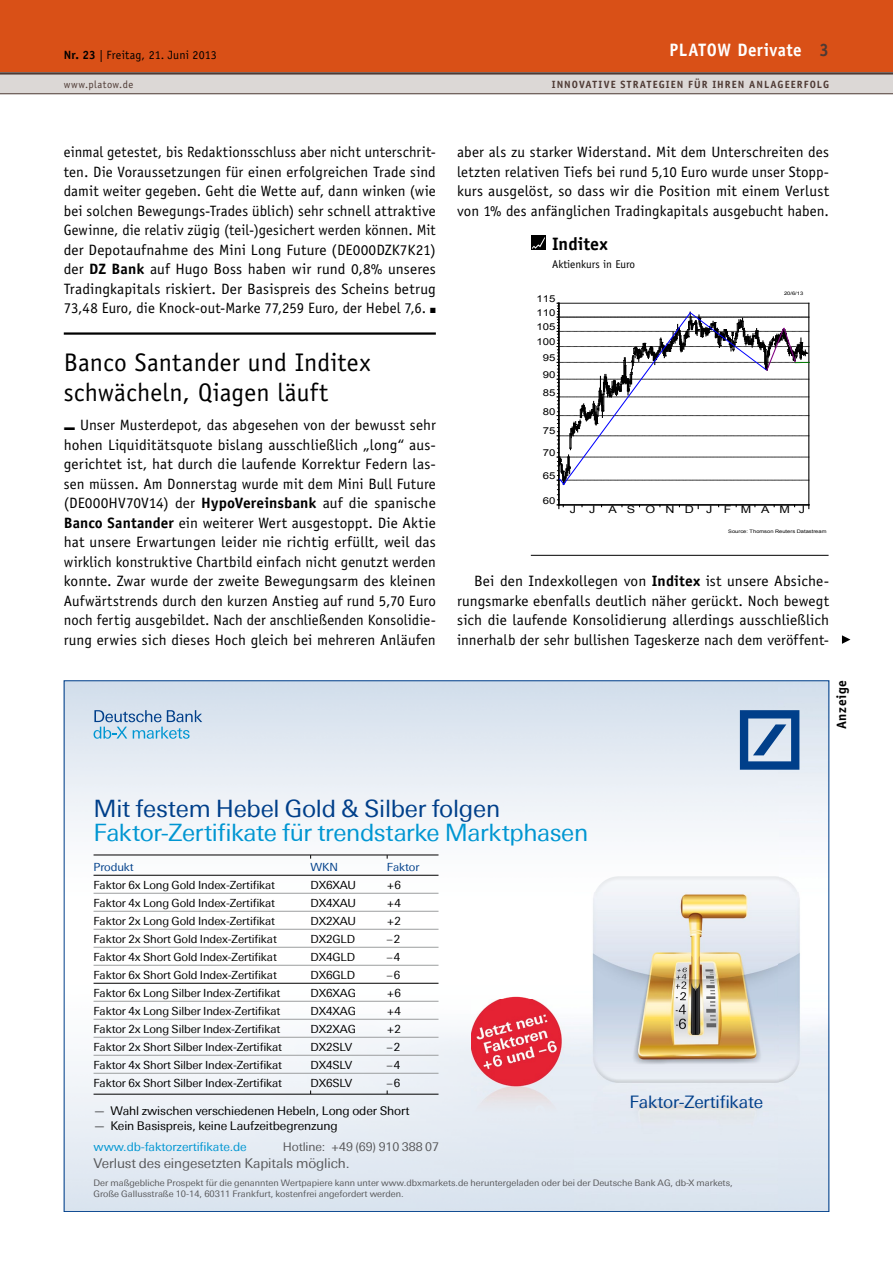
<style>
.page{position:relative;width:893px;height:1263px;background:#fff}
.page>*{position:absolute;margin:0;border:0;box-sizing:border-box;transform-origin:0 0}
.t1{font:25.5px/30px "Officina Sans Std";letter-spacing:.005em;color:#000}
.t2{font:24px "Univers Deutsche Bank";letter-spacing:-.02em;color:#0096d2}
.t3{font:24px "Univers Deutsche Bank";letter-spacing:-.01em;color:#003f8a}
.t4{font:700 18px "Officina Sans Std";letter-spacing:.02em;color:#fff;scale:.95 1}
.t5{font:700 18px "Officina Sans Std";letter-spacing:.005em;color:#000}
.t6{font:17.25px "Univers Deutsche Bank";letter-spacing:-.01em;color:#003f8a}
.t7{font:15px/19.5px "Officina Sans Std";letter-spacing:.005em;color:#000;text-align:justify}
.t8{font:13.5px "Univers Deutsche Bank";letter-spacing:-.01em;color:#58585a}
.t9{font:700 13.5px "Officina Sans Std";letter-spacing:.045em;color:#000}
.t10{font:12px "Univers Deutsche Bank";letter-spacing:-.01em;color:#000}
.t11{font:12px "Univers Deutsche Bank";letter-spacing:-.01em;color:#0096d2}
.t12{font:12px "Officina Sans Std";letter-spacing:.01em;color:#000}
.t13{font:12px "Univers Deutsche Bank";letter-spacing:-.01em;color:#58585a}
.t14{font:11.25px "Univers Deutsche Bank";letter-spacing:-.01em;color:#000}
.t15{font:11.25px "Univers Deutsche Bank";letter-spacing:-.01em;color:#003f8a}
.t16{font:11.25px "Officina Sans Std";color:#000}
.t17{font:700 10.5px "Officina Sans Std";letter-spacing:.1em;color:#4e3a34}
.t18{font:10.5px "Officina Sans Std";letter-spacing:.045em;color:#4e3a34}
.t19{font:10.5px "Arial";color:#000;scale:1.2 1}
.t20{font:9.45px "Arial";color:#000;scale:1.2 1}
.t21{font:9px/10.5px "Univers Deutsche Bank";color:#58585a}
.t22{font:4.8px "Arial";color:#000;scale:1.2 1}
.s1{font-weight:700}
.s2{color:#4e3a34}
</style>
<div class="page">
<div style="left:0;top:0;width:893px;height:72px;background:#d95017"></div>
<div style="left:0;top:72px;width:893px;height:22px;background:#dcd8d6"></div>
<hr style="left:0;top:72px;width:893px;height:3px;background:#4e3a34">
<hr style="left:0;top:94px;width:893px;height:1px;background:#4e3a34">
<img style="left:66px;top:682px;width:761px;height:528px">
<svg style="left:740px;top:710px;width:59px;height:60px"></svg>
<svg style="left:94px;top:710px;width:108px;height:29px"></svg>
<hr style="left:94px;top:875px;width:344px;height:1px;background:#000">
<hr style="left:94px;top:893px;width:344px;height:1px;background:#9c9e9f">
<hr style="left:94px;top:911px;width:344px;height:1px;background:#9c9e9f">
<hr style="left:94px;top:929px;width:344px;height:1px;background:#9c9e9f">
<hr style="left:94px;top:947px;width:344px;height:1px;background:#9c9e9f">
<hr style="left:94px;top:965px;width:344px;height:1px;background:#9c9e9f">
<hr style="left:94px;top:983px;width:344px;height:1px;background:#000">
<hr style="left:94px;top:1001px;width:344px;height:1px;background:#9c9e9f">
<hr style="left:94px;top:1019px;width:344px;height:1px;background:#9c9e9f">
<hr style="left:94px;top:1037px;width:344px;height:1px;background:#9c9e9f">
<hr style="left:94px;top:1055px;width:344px;height:1px;background:#9c9e9f">
<hr style="left:94px;top:1073px;width:344px;height:1px;background:#9c9e9f">
<hr style="left:94px;top:855px;width:344px;height:1px;background:#000">
<hr style="left:94px;top:1094px;width:344px;height:1px;background:#000">
<svg style="left:842px;top:635px;width:8px;height:9px"></svg>
<hr style="left:531px;top:555px;width:298px;height:1px;background:#000">
<svg style="left:557px;top:303px;width:253px;height:206px"></svg>
<div style="left:531px;top:235px;width:15px;height:15px;background:#000"></div>
<svg style="left:532px;top:237px;width:13px;height:12px"></svg>
<hr style="left:64px;top:332px;width:372px;height:3px;background:#000">
<p class="t12" style="left:64px;top:47px;width:155px"><span class="s1">Nr. 23</span> | Freitag, 21. Juni 2013</p>
<p class="t4" style="left:669px;top:39px;width:21px">PLATO</p>
<p class="t4" style="left:717px;top:39px;width:119px">W Derivate <span class="s2">3</span></p>
<p class="t18" style="left:64px;top:79px;width:71px">www.platow.de</p>
<p class="t17" style="left:552px;top:78px;width:279px">Innovative Strategien für Ihren Anlageerfolg</p>
<p class="t7" style="left:64px;top:143px;width:374px">einmal getestet, bis Redaktionsschluss aber nicht unterschrit&shy;ten. Die Voraussetzungen für einen erfolgreichen Trade sind damit weiter gegeben. Geht die Wette auf, dann winken (wie bei solchen Bewegungs-Trades üblich) sehr schnell attraktive Gewinne, die relativ zügig (teil-)gesichert werden können. Mit der Depotaufnahme des Mini Long Future (DE000DZK7K21) der <span class="s1">DZ Bank</span> auf H ugo Boss haben wir rund 0,8% unseres Tradingkapitals riskiert. Der Basispreis des Scheins betrug 73,48 Euro, die Knock-out-Marke 77,259 Euro, der H ebel 7,6. ■</p>
<h1 class="t1" style="left:64px;top:347px;width:308px">Banco Santander und Inditex schwächeln, Qiagen läuft</h1>
<p class="t7" style="left:64px;top:416px;width:374px">■ Unser Musterdepot, das abgesehen von der bewusst sehr hohen Liquiditätsquote bislang ausschließlich „long“ aus&shy;gerichtet ist, hat durch die laufende Korrektur Federn las&shy;sen müssen. Am Donnerstag wurde mit dem Mini Bull Future (DE000HV70V14) der <span class="s1">HypoVereinsbank</span> auf die spanische <span class="s1">Banco Santander</span> ein weiterer Wert ausgestoppt. Die Aktie hat unsere Erwartungen leider nie richtig erfüllt, weil das wirklich konstruktive Chartbild einfach nicht genutzt werden konnte. Zwar wurde der zweite Bewegungsarm des kleinen Aufwärtstrends durch den kurzen Anstieg auf rund 5,70 Euro noch fertig ausgebildet. Nach der anschließenden Konsolidie&shy;rung erwies sich dieses H och gleich bei mehreren Anläufen</p>
<p class="t7" style="left:457px;top:143px;width:374px">aber als zu starker Widerstand. Mit dem Unterschreiten des letzten relativen Tiefs bei rund 5,10 Euro wurde unser Stopp&shy;kurs ausgelöst, so dass wir die Position mit einem Verlust von 1% des anfänglichen Tradingkapitals ausgebucht haben.</p>
<p class="t5" style="left:552px;top:233px;width:57px">Inditex</p>
<p class="t16" style="left:552px;top:258px;width:85px">Aktienkurs in Euro</p>
<p class="t20" style="left:537px;top:293px;width:17px">115</p>
<p class="t20" style="left:537px;top:306px;width:17px">110</p>
<p class="t20" style="left:537px;top:321px;width:17px">105</p>
<p class="t20" style="left:537px;top:336px;width:17px">100</p>
<p class="t20" style="left:543px;top:352px;width:12px">95</p>
<p class="t20" style="left:543px;top:368px;width:12px">90</p>
<p class="t20" style="left:543px;top:386px;width:12px">85</p>
<p class="t20" style="left:543px;top:405px;width:12px">80</p>
<p class="t20" style="left:543px;top:425px;width:12px">75</p>
<p class="t20" style="left:543px;top:446px;width:12px">70</p>
<p class="t20" style="left:543px;top:469px;width:12px">65</p>
<p class="t22" style="left:784px;top:290px;width:17px">20/6/13</p>
<p class="t20" style="left:543px;top:494px;width:12px">60</p>
<p class="t19" style="left:570px;top:503px;width:197px">J J A S O N D J F M A M J</p>
<p class="t22" style="left:728px;top:528px;width:83px">Source: Thomson Reuters Datastream</p>
<p class="t7" style="left:457px;top:572px;width:374px;text-indent:17px">Bei den Indexkollegen von <span class="s1">Inditex</span> ist unsere Absiche&shy;rungsmarke ebenfalls deutlich näher gerückt. N och bewegt sich die laufende Konsolidierung allerdings ausschließlich innerhalb der sehr bullishen Tageskerze nach dem veröffent-</p>
<p class="t9" style="left:833px;top:729px;width:51px;rotate:-90deg">Anzeige</p>
<h2 class="t3" style="left:94px;top:795px;width:408px">Mit festem Hebel Gold &amp; Silber folgen</h2>
<h2 class="t2" style="left:94px;top:819px;width:496px">Faktor-Zertifikate für trendstarke Marktphasen</h2>
<p class="t15" style="left:94px;top:860px;width:42px">Produkt</p>
<p class="t15" style="left:310px;top:860px;width:29px">WKN</p>
<p class="t15" style="left:387px;top:860px;width:34px">Faktor</p>
<p class="t14" style="left:94px;top:878px;width:183px">Faktor 6x Long Gold Index-Zertifikat</p>
<p class="t14" style="left:310px;top:878px;width:47px">DX6XAU</p>
<p class="t14" style="left:387px;top:878px;width:15px">+6</p>
<p class="t14" style="left:94px;top:896px;width:183px">Faktor 4x Long Gold Index-Zertifikat</p>
<p class="t14" style="left:310px;top:896px;width:47px">DX4XAU</p>
<p class="t14" style="left:387px;top:896px;width:15px">+4</p>
<p class="t14" style="left:94px;top:914px;width:183px">Faktor 2x Long Gold Index-Zertifikat</p>
<p class="t14" style="left:310px;top:914px;width:47px">DX2XAU</p>
<p class="t14" style="left:387px;top:914px;width:15px">+2</p>
<p class="t14" style="left:94px;top:932px;width:185px">Faktor 2x Short Gold Index-Zertifikat</p>
<p class="t14" style="left:310px;top:932px;width:46px">DX2GLD</p>
<p class="t14" style="left:387px;top:932px;width:15px">–2</p>
<p class="t14" style="left:94px;top:950px;width:185px">Faktor 4x Short Gold Index-Zertifikat</p>
<p class="t14" style="left:310px;top:950px;width:46px">DX4GLD</p>
<p class="t14" style="left:387px;top:950px;width:15px">–4</p>
<p class="t14" style="left:94px;top:968px;width:185px">Faktor 6x Short Gold Index-Zertifikat</p>
<p class="t14" style="left:310px;top:968px;width:46px">DX6GLD</p>
<p class="t14" style="left:387px;top:968px;width:15px">–6</p>
<p class="t14" style="left:94px;top:986px;width:188px">Faktor 6x Long Silber Index-Zertifikat</p>
<p class="t14" style="left:310px;top:986px;width:47px">DX6XAG</p>
<p class="t14" style="left:387px;top:986px;width:15px">+6</p>
<p class="t14" style="left:94px;top:1004px;width:188px">Faktor 4x Long Silber Index-Zertifikat</p>
<p class="t14" style="left:310px;top:1004px;width:47px">DX4XAG</p>
<p class="t14" style="left:387px;top:1004px;width:15px">+4</p>
<p class="t14" style="left:94px;top:1022px;width:188px">Faktor 2x Long Silber Index-Zertifikat</p>
<p class="t14" style="left:310px;top:1022px;width:47px">DX2XAG</p>
<p class="t14" style="left:387px;top:1022px;width:15px">+2</p>
<p class="t14" style="left:94px;top:1040px;width:190px">Faktor 2x Short Silber Index-Zertifikat</p>
<p class="t14" style="left:310px;top:1040px;width:44px">DX2SLV</p>
<p class="t14" style="left:387px;top:1040px;width:15px">–2</p>
<p class="t14" style="left:94px;top:1058px;width:190px">Faktor 4x Short Silber Index-Zertifikat</p>
<p class="t14" style="left:310px;top:1058px;width:44px">DX4SLV</p>
<p class="t14" style="left:387px;top:1058px;width:15px">–4</p>
<p class="t14" style="left:94px;top:1076px;width:190px">Faktor 6x Short Silber Index-Zertifikat</p>
<p class="t14" style="left:310px;top:1076px;width:44px">DX6SLV</p>
<p class="t14" style="left:387px;top:1076px;width:15px">–6</p>
<p class="t10" style="left:94px;top:1104px;width:317px">— Wahl zwischen verschiedenen Hebeln, Long oder Short</p>
<p class="t10" style="left:94px;top:1119px;width:246px">— Kein Basispreis, keine Laufzeitbegrenzung</p>
<p class="t11" style="left:94px;top:1140px;width:155px">www.db-faktorzertifikate.de</p>
<p class="t13" style="left:283px;top:1140px;width:158px">Hotline: +49 (69) 910 388 07</p>
<p class="t8" style="left:94px;top:1155px;width:258px">Verlust des eingesetzten Kapitals möglich.</p>
<p class="t6" style="left:630px;top:1092px;width:135px">Faktor-Zertifikate</p>
<p class="t21" style="left:94px;top:1178px;width:641px">Der maßgebliche Prospekt für die genannten Wertpapiere kann unter www.dbxmarkets.de heruntergeladen oder bei der Deutsche Bank AG, db-X markets,<br>Große Gallusstraße 10-14, 60311 Frankfurt, kostenfrei angefordert werden.</p>
</div>
